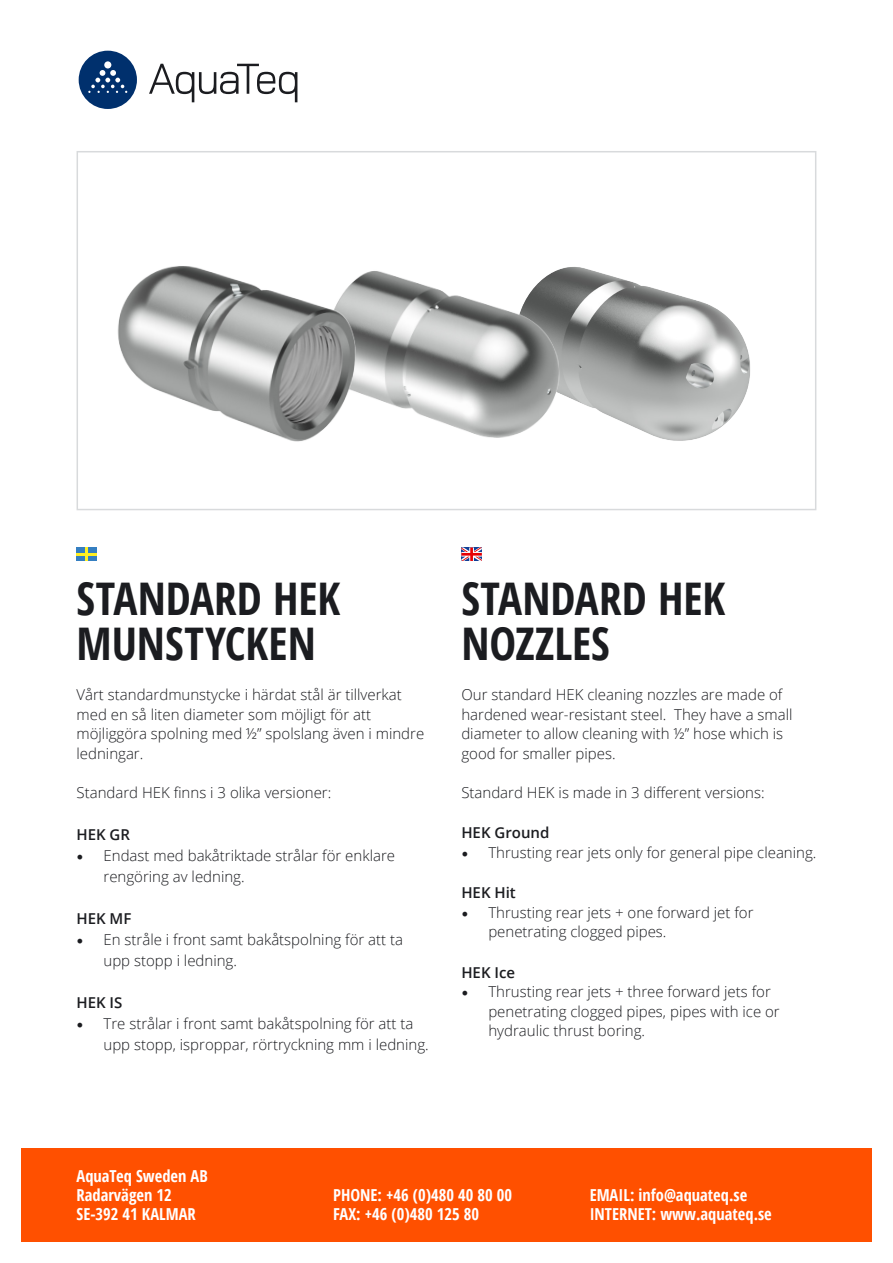
<style>
.page{position:relative;width:893px;height:1263px;background:#fff}
.page>*{position:absolute;margin:0;border:0;box-sizing:border-box;transform-origin:0 0}
.t1{font:700 condensed 45px/45px "Open Sans";color:#1b1c20}
.t2{font:700 condensed 16.5px/19.2px "Open Sans";color:#fff}
.t3{font:300 15px/19.5px "Open Sans";color:#1b1c20}
.t4{font:600 15px "Open Sans";color:#1b1c20}
.s1{font-family:"Minion Pro";font-weight:400;font-size:18px}
</style>
<div class="page">
<svg style="left:149px;top:64px;width:148px;height:38px"></svg>
<svg style="left:79px;top:51px;width:58px;height:58px"></svg>
<div style="left:21px;top:1148px;width:851px;height:94px;background:#ff5000"></div>
<img style="left:570px;top:267px;width:180px;height:174px">
<svg style="left:77px;top:547px;width:20px;height:14px"></svg>
<hr style="left:77px;top:553px;width:20px;height:2px;background:#ffef22">
<svg style="left:85px;top:547px;width:2px;height:14px"></svg>
<svg style="left:461px;top:547px;width:21px;height:14px"></svg>
<div style="left:77px;top:151px;width:739px;height:359px;border:2px solid #d8dadc"></div>
<img style="left:370px;top:267px;width:200px;height:171px">
<img style="left:117px;top:266px;width:253px;height:176px">
<h1 class="t1" style="left:77px;top:575px;width:265px">STANDARD HEK<br>MUNSTYCKEN</h1>
<h1 class="t1" style="left:461px;top:575px;width:265px">STANDARD HEK<br>NOZZLES</h1>
<p class="t3" style="left:77px;top:685px;width:349px">Vårt standardmunstycke i härdat stål är tillverkat med en så liten diameter som möjligt för att möjliggöra spolning med ½” spolslang även i mindre ledningar.</p>
<p class="t3" style="left:77px;top:782px;width:256px">Standard HEK finns i 3 olika versioner:</p>
<p class="t4" style="left:77px;top:824px;width:55px">HEK GR</p>
<p class="t3" style="left:104px;top:844px;width:293px;line-height:21px;text-indent:-27px"><span class="s1">•</span> Endast med bakåtriktade strålar för enklare rengöring av ledning.</p>
<p class="t4" style="left:77px;top:908px;width:56px">HEK MF</p>
<p class="t3" style="left:104px;top:928px;width:301px;line-height:21px;text-indent:-27px"><span class="s1">•</span> En stråle i front samt bakåtspolning för att ta upp stopp i ledning.</p>
<p class="t4" style="left:77px;top:992px;width:47px">HEK IS</p>
<p class="t3" style="left:104px;top:1012px;width:327px;line-height:21px;text-indent:-27px"><span class="s1">•</span> Tre strålar i front samt bakåtspolning för att ta upp stopp, isproppar, rörtryckning mm i ledning.</p>
<p class="t3" style="left:461px;top:685px;width:333px">Our standard HEK cleaning nozzles are made of hardened wear-resistant steel. They have a small diameter to allow cleaning with ½” hose which is good for smaller pipes.</p>
<p class="t3" style="left:461px;top:782px;width:305px">Standard HEK is made in 3 different versions:</p>
<p class="t4" style="left:461px;top:823px;width:90px">HEK Ground</p>
<p class="t3" style="left:461px;top:842px;width:357px"><span class="s1">•</span> Thrusting rear jets only for general pipe cleaning.</p>
<p class="t4" style="left:461px;top:883px;width:56px">HEK Hit</p>
<p class="t3" style="left:488px;top:902px;width:267px;text-indent:-27px"><span class="s1">•</span> Thrusting rear jets + one forward jet for penetrating clogged pipes.</p>
<p class="t4" style="left:461px;top:962px;width:55px">HEK Ice</p>
<p class="t3" style="left:488px;top:982px;width:293px;text-indent:-27px"><span class="s1">•</span> Thrusting rear jets + three forward jets for penetrating clogged pipes, pipes with ice or hydraulic thrust boring.</p>
<p class="t2" style="left:77px;top:1166px;width:133px">AquaTeq Sweden AB<br>Radarvägen 12<br>SE-392 41 KALMAR</p>
<p class="t2" style="left:333px;top:1185px;width:181px">PHONE: +46 (0)480 40 80 00<br>FAX: +46 (0)480 125 80</p>
<p class="t2" style="left:590px;top:1185px;width:184px">EMAIL: info@aquateq.se<br>INTERNET: www.aquateq.se</p>
</div>
